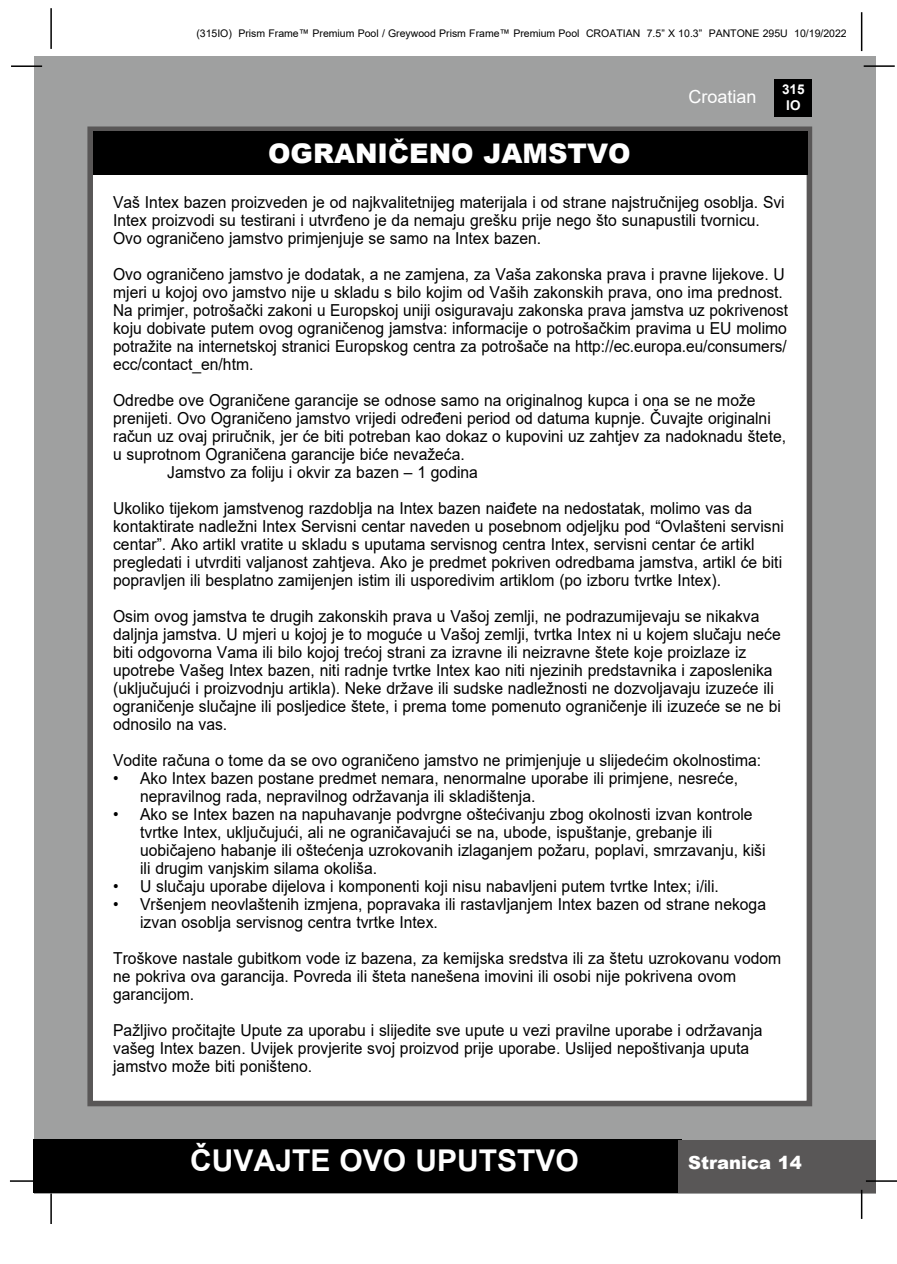
<style>
.page{position:relative;width:897px;height:1264px;background:#fff}
.page>*{position:absolute;margin:0;border:0;box-sizing:border-box;transform-origin:0 0}
.t1{font:700 30px "Arial";color:#fff}
.t2{font:900 27px "Arial";color:#fff}
.t3{font:900 18px "Arial";color:#fff}
.t4{font:18px "Arial";color:#fff}
.t5{font:16.5px/18px "Arial";color:#000;scale:.95 1}
.t6{font:700 13.5px/16.2px "Arial";color:#fff;text-align:center}
.t7{font:10.5px "Arial";color:#000}
</style>
<div class="page">
<div style="left:34px;top:56px;width:841px;height:1137px;background:#9fa0a0"></div>
<div style="left:774px;top:79px;width:38px;height:38px;background:#000"></div>
<hr style="left:863px;top:65px;width:31px;height:2px;background:#000">
<hr style="left:50px;top:8px;width:2px;height:41px;background:#000">
<hr style="left:860px;top:12px;width:2px;height:39px;background:#000">
<div style="left:33px;top:1140px;width:648px;height:53px;background:#000"></div>
<div style="left:678px;top:1140px;width:197px;height:53px;background:#595757"></div>
<hr style="left:865px;top:1180px;width:31px;height:1px;background:#000">
<hr style="left:860px;top:1189px;width:2px;height:30px;background:#000">
<hr style="left:50px;top:1193px;width:2px;height:31px;background:#000">
<hr style="left:10px;top:1180px;width:31px;height:1px;background:#000">
<hr style="left:11px;top:65px;width:31px;height:2px;background:#000">
<div style="left:87px;top:126px;width:725px;height:980px;background:#fff;border:6px solid #595757"></div>
<div style="left:93px;top:131px;width:714px;height:44px;background:#000"></div>
<p class="t7" style="left:196px;top:26px;width:652px">(315IO) Prism Frame™ Premium Pool / Greywood Prism Frame™ Premium Pool CROATIAN 7.5” X 10.3” PANTONE 295U 10/19/2022</p>
<p class="t4" style="left:688px;top:84px;width:70px">Croatian</p>
<p class="t6" style="left:782px;top:81px;width:24px">315<br>IO</p>
<h2 class="t2" style="left:268px;top:133px;width:364px">OGRANIČENO JAMSTVO</h2>
<p class="t5" style="left:113px;top:193px;width:708px">Vaš Intex bazen proizveden je od najkvalitetnijeg materijala i od strane najstručnijeg osoblja. Svi<br>Intex proizvodi su testirani i utvrđeno je da nemaju grešku prije nego što sunapustili tvornicu.<br>Ovo ograničeno jamstvo primjenjuje se samo na Intex bazen.</p>
<p class="t5" style="left:113px;top:265px;width:712px">Ovo ograničeno jamstvo je dodatak, a ne zamjena, za Vaša zakonska prava i pravne lijekove. U mjeri u kojoj ovo jamstvo nije u skladu s bilo kojim od Vaših zakonskih prava, ono ima prednost.<br>Na primjer, potrošački zakoni u Europskoj uniji osiguravaju zakonska prava jamstva uz pokrivenost koju dobivate putem ovog ograničenog jamstva: informacije o potrošačkim pravima u EU molimo potražite na internetskoj stranici Europskog centra za potrošače na http://ec.europa.eu/consumers/ ecc/contact_en/htm.</p>
<p class="t5" style="left:113px;top:391px;width:677px">Odredbe ove Ograničene garancije se odnose samo na originalnog kupca i ona se ne može</p>
<p class="t5" style="left:113px;top:409px;width:693px">prenijeti. Ovo Ograničeno jamstvo vrijedi određeni period od datuma kupnje. Čuvajte originalni</p>
<p class="t5" style="left:113px;top:427px;width:709px">račun uz ovaj priručnik, jer će biti potreban kao dokaz o kupovini uz zahtjev za nadoknadu štete,</p>
<p class="t5" style="left:113px;top:445px;width:372px">u suprotnom Ograničena garancije biće nevažeća.</p>
<p class="t5" style="left:167px;top:463px;width:328px">Jamstvo za foliju i okvir za bazen – 1 godina</p>
<p class="t5" style="left:113px;top:499px;width:707px">Ukoliko tijekom jamstvenog razdoblja na Intex bazen naiđete na nedostatak, molimo vas da kontaktirate nadležni Intex Servisni centar naveden u posebnom odjeljku pod “Ovlašteni servisni centar”. Ako artikl vratite u skladu s uputama servisnog centra Intex, servisni centar će artikl pregledati i utvrditi valjanost zahtjeva. Ako je predmet pokriven odredbama jamstva, artikl će biti popravljen ili besplatno zamijenjen istim ili usporedivim artiklom (po izboru tvrtke Intex).</p>
<p class="t5" style="left:113px;top:607px;width:704px">Osim ovog jamstva te drugih zakonskih prava u Vašoj zemlji, ne podrazumijevaju se nikakva daljnja jamstva. U mjeri u kojoj je to moguće u Vašoj zemlji, tvrtka Intex ni u kojem slučaju neće biti odgovorna Vama ili bilo kojoj trećoj strani za izravne ili neizravne štete koje proizlaze iz upotrebe Vašeg Intex bazen, niti radnje tvrtke Intex kao niti njezinih predstavnika i zaposlenika (uključujući i proizvodnju artikla). Neke države ili sudske nadležnosti ne dozvoljavaju izuzeće ili ograničenje slučajne ili posljedice štete, i prema tome pomenuto ograničenje ili izuzeće se ne bi odnosilo na vas.</p>
<p class="t5" style="left:113px;top:751px;width:683px">Vodite računa o tome da se ovo ograničeno jamstvo ne primjenjuje u slijedećim okolnostima:</p>
<p class="t5" style="left:140px;top:769px;width:631px;text-indent:-27px">• Ako Intex bazen postane predmet nemara, nenormalne uporabe ili primjene, nesreće, nepravilnog rada, nepravilnog održavanja ili skladištenja.</p>
<p class="t5" style="left:140px;top:805px;width:659px;text-indent:-27px">• Ako se Intex bazen na napuhavanje podvrgne oštećivanju zbog okolnosti izvan kontrole tvrtke Intex, uključujući, ali ne ograničavajući se na, ubode, ispuštanje, grebanje ili uobičajeno habanje ili oštećenja uzrokovanih izlaganjem požaru, poplavi, smrzavanju, kiši ili drugim vanjskim silama okoliša.</p>
<p class="t5" style="left:113px;top:877px;width:639px">• U slučaju uporabe dijelova i komponenti koji nisu nabavljeni putem tvrtke Intex; i/ili.</p>
<p class="t5" style="left:140px;top:895px;width:660px;text-indent:-27px">• Vršenjem neovlaštenih izmjena, popravaka ili rastavljanjem Intex bazen od strane nekoga izvan osoblja servisnog centra tvrtke Intex.</p>
<p class="t5" style="left:113px;top:949px;width:704px">Troškove nastale gubitkom vode iz bazena, za kemijska sredstva ili za štetu uzrokovanu vodom ne pokriva ova garancija. Povreda ili šteta nanešena imovini ili osobi nije pokrivena ovom garancijom.</p>
<p class="t5" style="left:113px;top:1021px;width:685px">Pažljivo pročitajte Upute za uporabu i slijedite sve upute u vezi pravilne uporabe i održavanja vašeg Intex bazen. Uvijek provjerite svoj proizvod prije uporabe. Uslijed nepoštivanja uputa jamstvo može biti poništeno.</p>
<h1 class="t1" style="left:190px;top:1139px;width:390px">ČUVAJTE OVO UPUTSTVO</h1>
<p class="t3" style="left:688px;top:1149px;width:115px">Stranica 14</p>
</div>
